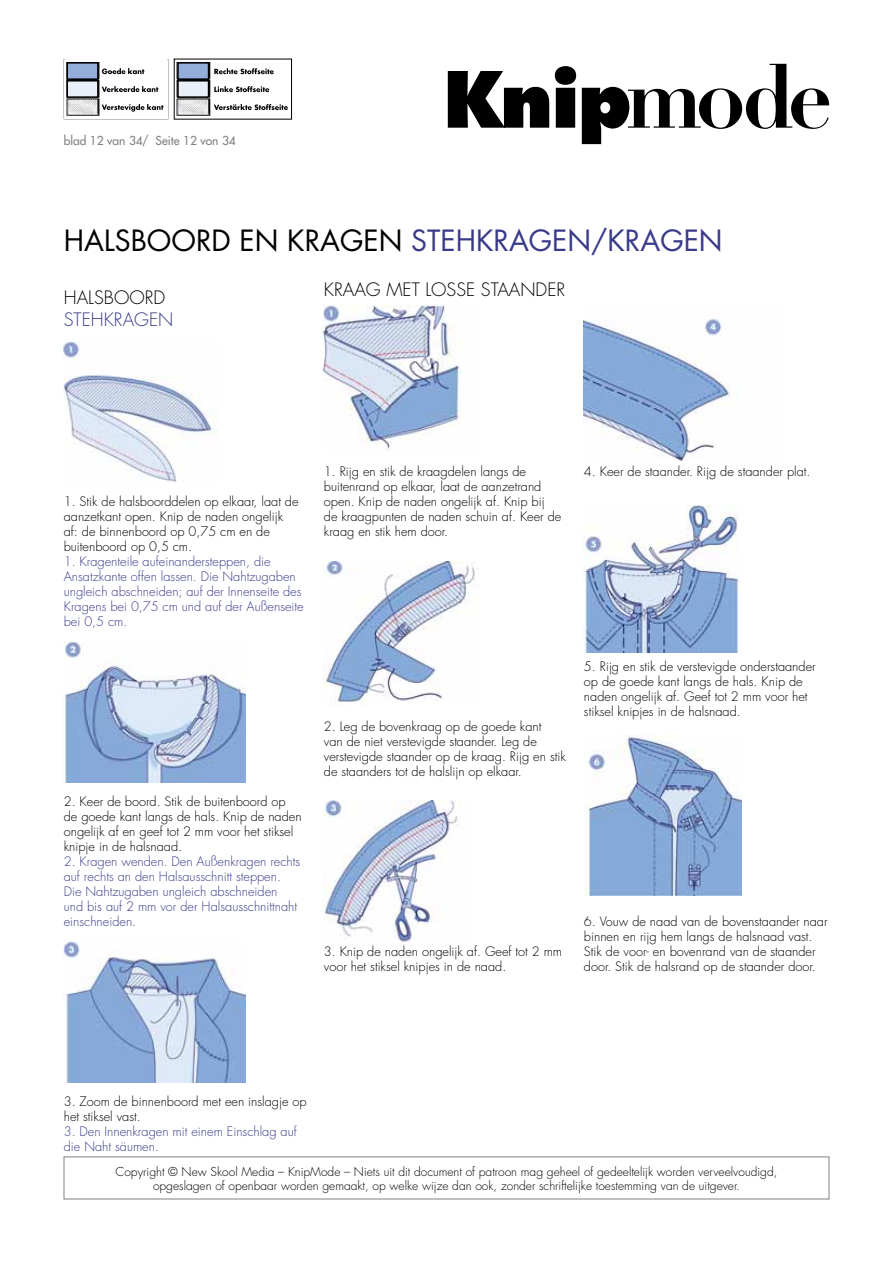
<style>
.page{position:relative;width:893px;height:1263px;background:#fff}
.page>*{position:absolute;margin:0;border:0;box-sizing:border-box;transform-origin:0 0}
.t1{font:28.5px "Futura Std";color:#000}
.t2{font:28.5px "Futura Std";color:#393a89}
.t3{font:300 18px "Futura Std";color:#000}
.t4{font:300 18px "Futura Std";color:#393a89}
.t5{font:300 12.75px/15px "Futura Std";color:#000}
.t6{font:300 12.75px/15px "Futura Std";color:#393a89}
.t7{font:300 12px/14.4px "Futura Std";color:#000;text-align:center}
.t8{font:500 12px "Futura Std";color:#818084}
</style>
<div class="page">
<svg style="left:64px;top:59px;width:104px;height:57px"></svg>
<img style="left:65px;top:59px;width:41px;height:51px">
<div style="left:67px;top:63px;width:31px;height:16px;background:#93aeda"></div>
<div style="left:66px;top:62px;width:33px;height:18px;border:2px solid #000"></div>
<div style="left:67px;top:81px;width:31px;height:16px;background:#e8eff8"></div>
<div style="left:66px;top:80px;width:33px;height:18px;border:2px solid #000"></div>
<img style="left:176px;top:62px;width:40px;height:54px">
<div style="left:178px;top:63px;width:31px;height:16px;background:#93aeda"></div>
<div style="left:177px;top:62px;width:32px;height:18px;border:2px solid #000"></div>
<div style="left:178px;top:81px;width:31px;height:16px;background:#e8eff8"></div>
<div style="left:177px;top:80px;width:32px;height:18px;border:2px solid #000"></div>
<hr style="left:65px;top:60px;width:102px;height:2px;background:#fff">
<svg style="left:214px;top:68px;width:60px;height:6px"></svg>
<svg style="left:214px;top:86px;width:55px;height:6px"></svg>
<svg style="left:214px;top:104px;width:74px;height:6px"></svg>
<img style="left:64px;top:342px;width:154px;height:141px">
<img style="left:64px;top:642px;width:182px;height:141px">
<img style="left:64px;top:942px;width:182px;height:141px">
<img style="left:324px;top:305px;width:137px;height:146px">
<img style="left:324px;top:562px;width:151px;height:140px">
<img style="left:324px;top:800px;width:136px;height:142px">
<img style="left:584px;top:319px;width:147px;height:141px">
<img style="left:584px;top:506px;width:155px;height:146px">
<img style="left:584px;top:734px;width:157px;height:161px">
<div style="left:424px;top:701px;width:35px;height:10px;background:#fff"></div>
<svg style="left:448px;top:64px;width:381px;height:80px"></svg>
<p class="t8" style="left:64px;top:133px;width:174px">blad 12 van 34/ Seite 12 von 34</p>
<h1 class="t1" style="left:64px;top:222px;width:105px">HALSBOORD</h1>
<h1 class="t1" style="left:240px;top:222px;width:68px">EN KRAGEN</h1>
<h1 class="t2" style="left:411px;top:222px;width:234px">STEHKRAGEN/KRAGEN</h1>
<h2 class="t3" style="left:64px;top:286px;width:13px">Halsboord</h2>
<h2 class="t4" style="left:64px;top:309px;width:111px">STEH KRAGEN</h2>
<h2 class="t3" style="left:324px;top:279px;width:243px">KRAAG MET LOSSE STAANDER</h2>
<p class="t5" style="left:64px;top:494px;width:236px">1. Stik de halsboorddelen op elkaar, laat de aanzetkant open. Knip de naden ongelijk af: de binnenboord op 0,75 cm en de buitenboord op 0,5 cm.</p>
<p class="t6" style="left:64px;top:554px;width:241px">1. Kragenteile aufeinandersteppen, die Ansatzkante offen lassen. Die Nahtzugaben ungleich abschneiden; auf der I nnenseite des Kragens bei 0,75 cm und auf der Außenseite bei 0,5 cm.</p>
<p class="t5" style="left:64px;top:794px;width:239px">2. Keer de boord. Stik de buitenboord op de goede kant langs de hals. Knip de naden ongelijk af en geef tot 2 mm voor het stiksel knipje in de halsnaad.</p>
<p class="t6" style="left:64px;top:854px;width:238px">2. Kragen wenden. Den Außenkragen rechts auf rechts an den Halsausschnitt steppen.<br>Die Nahtzugaben ungleich abschneiden<br>und bis auf 2 mm vor der Halsausschnittnaht einschneiden.</p>
<p class="t5" style="left:324px;top:464px;width:239px">1. Rijg en stik de kraagdelen langs de buitenrand op elkaar, laat de aanzetrand open. Knip de naden ongelijk af. Knip bij de kraagpunten de naden schuin af. Keer de kraag en stik hem door.</p>
<p class="t5" style="left:584px;top:464px;width:228px">4. Keer de staander. Rijg de staander plat.</p>
<p class="t5" style="left:324px;top:719px;width:243px">2. Leg de bovenkraag op de goede kant<br>van de niet verstevigde staander. Leg de verstevigde staander op de kraag. Rijg en stik de staanders tot de halslijn op elkaar.</p>
<p class="t5" style="left:584px;top:659px;width:233px">5. Rijg en stik de verstevigde onderstaander op de goede kant langs de hals. Knip de naden ongelijk af. Geef tot 2 mm voor het stiksel knipjes in de halsnaad.</p>
<p class="t5" style="left:324px;top:944px;width:240px">3. Knip de naden ongelijk af. Geef tot 2 mm voor het stiksel knipjes in de naad.</p>
<p class="t5" style="left:584px;top:914px;width:245px">6. Vouw de naad van de bovenstaander naar binnen en rijg hem langs de halsnaad vast.<br>Stik de voor- en bovenrand van de staander door. Stik de halsrand op de staander door.</p>
<p class="t5" style="left:64px;top:1094px;width:244px">3. Zoom de binnenboord met een inslagje op het stiksel vast.</p>
<p class="t6" style="left:64px;top:1124px;width:234px">3. Den I nnenkragen mit einem Einschlag auf die Naht säumen.</p>
<p class="t7" style="left:116px;top:1164px;width:663px">Copyright © New Skool Media – KnipMode – Niets uit dit document of patroon mag geheel of gedeeltelijk worden verveelvoudigd, opgeslagen of openbaar worden gemaakt, op welke wijze dan ook, zonder schriftelijke toestemming van de uitgever.</p>
</div>
